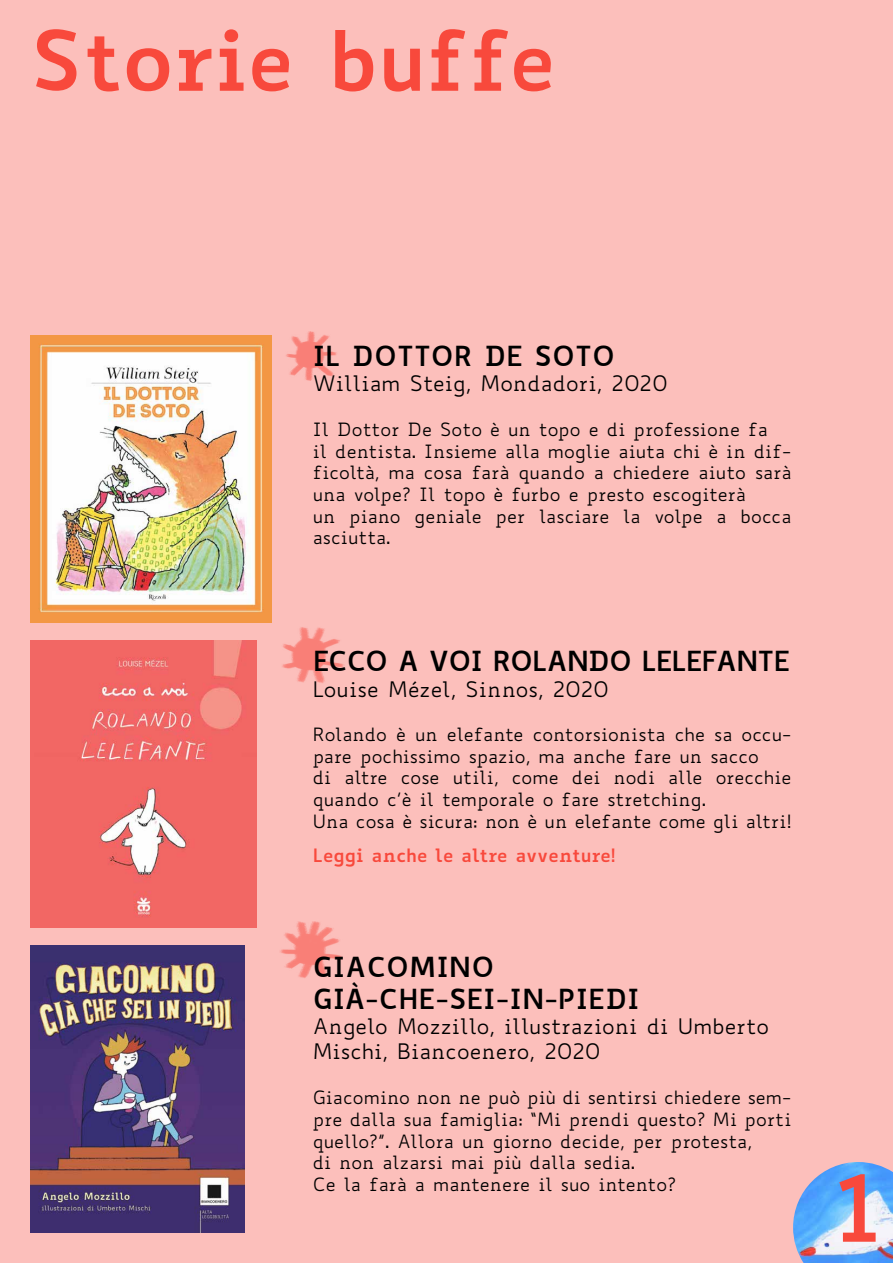
<style>
.page{position:relative;width:893px;height:1263px;background:#fcbfbb}
.page>*{position:absolute;margin:0;border:0;box-sizing:border-box;transform-origin:0 0}
.t1{font:700 90px "Biancoenero";color:#f8493c}
.t2{font:700 81px "Biancoenero";color:#f8493c}
.t3{font:700 27px/32.4px "Biancoenero";color:#000}
.t4{font:700 27px "Biancoenero";letter-spacing:-.04em;color:#000}
.t5{font:21px/25.2px "Biancoenero";color:#000}
.t6{font:18px/21.6px "Biancoenero";color:#000}
.t7{font:700 18px "Biancoenero";color:#f8493c}
</style>
<div class="page">
<img style="left:793px;top:1162px;width:100px;height:101px">
<img style="left:30px;top:335px;width:241px;height:287px">
<img style="left:30px;top:640px;width:227px;height:288px">
<img style="left:30px;top:946px;width:214px;height:287px">
<h2 class="t2" style="left:30px;top:-10px;width:527px">Storie buffe</h2>
<h3 class="t3" style="left:313px;top:337px;width:304px">IL DOTTOR DE SOTO</h3>
<p class="t5" style="left:313px;top:371px;width:357px">William Steig, Mondadori, 2020</p>
<p class="t6" style="left:313px;top:419px;width:480px">Il Dottor De Soto è un topo e di professione fa<br>il dentista. Insieme alla moglie aiuta chi è in dif&shy;ficoltà, ma cosa farà quando a chiedere aiuto sarà una volpe? Il topo è furbo e presto escogiterà<br>un piano geniale per lasciare la volpe a bocca asciutta.</p>
<h3 class="t4" style="left:313px;top:638px;width:479px">ECCO A VOI ROLANDO LELEFANTE</h3>
<p class="t5" style="left:313px;top:676px;width:298px">Louise Mézel, Sinnos, 2020</p>
<p class="t6" style="left:313px;top:723px;width:480px">Rolando è un elefante contorsionista che sa occu&shy;pare pochissimo spazio, ma anche fare un sacco<br>di altre cose utili, come dei nodi alle orecchie quando c’è il temporale o fare stretching.<br>Una cosa è sicura: non è un elefante come gli altri!</p>
<p class="t7" style="left:313px;top:840px;width:304px">Leggi anche le altre avventure!</p>
<h3 class="t3" style="left:313px;top:947px;width:328px">GIACOMINO<br>GIÀ-CHE-SEI-IN-PIEDI</h3>
<p class="t5" style="left:313px;top:1014px;width:458px">Angelo Mozzillo, illustrazioni di Umberto<br>Mischi, Biancoenero, 2020</p>
<p class="t6" style="left:313px;top:1087px;width:480px">Giacomino non ne può più di sentirsi chiedere sem&shy;pre dalla sua famiglia: “Mi prendi questo? Mi porti quello?”. Allora un giorno decide, per protesta,<br>di non alzarsi mai più dalla sedia.<br>Ce la farà a mantenere il suo intento?</p>
<h1 class="t1" style="left:833px;top:1130px;width:51px">1</h1>
</div>
